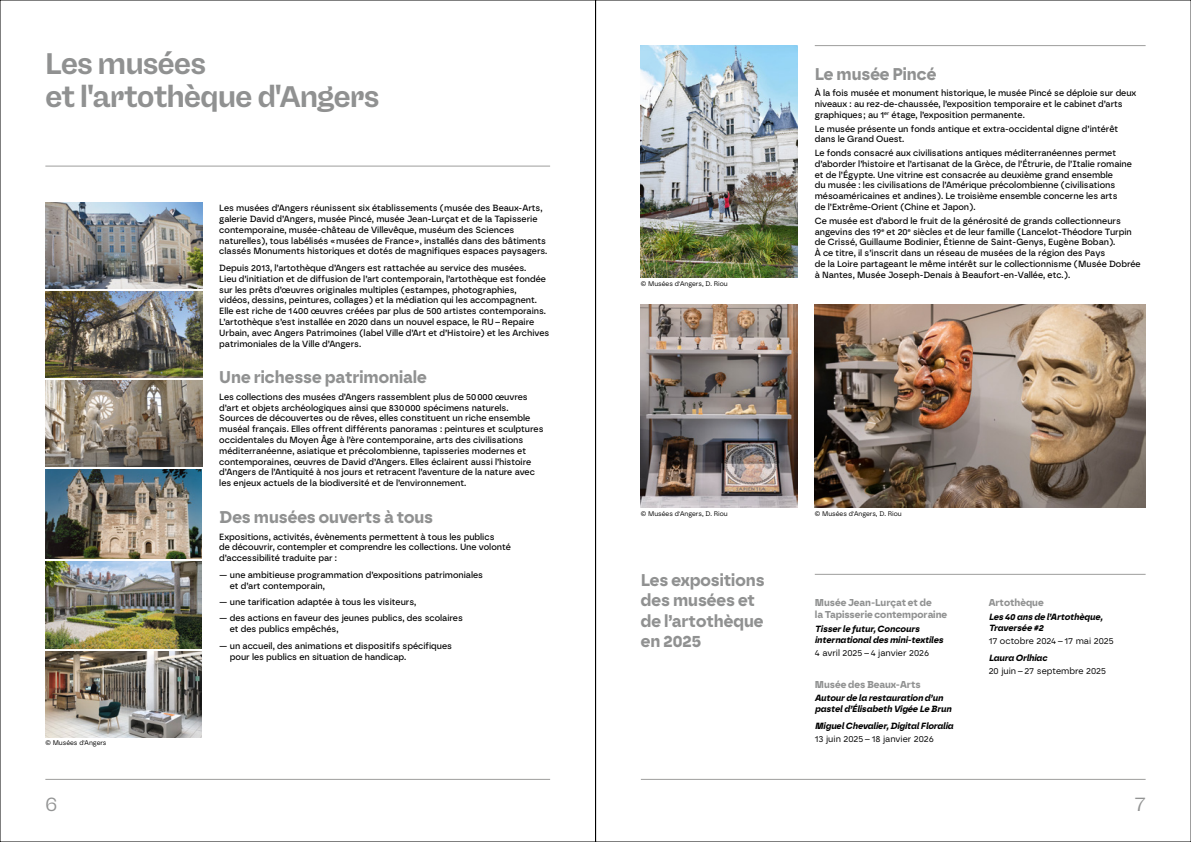
<style>
.page{position:relative;width:1191px;height:842px;background:#fff}
.page>*{position:absolute;margin:0;border:0;box-sizing:border-box;transform-origin:0 0}
.t1{font:700 29.7px/32.4px "RB Freigeist Neue";letter-spacing:-.015em;color:#909191}
.t2{font:19px "RB Freigeist Neue";color:#929393}
.t3{font:700 17px/20.4px "Borna";color:#909191}
.t4{font:700 10px/12px "Borna";color:#909191}
.t5{font:500 9px/10.8px "Borna";color:#000}
.t6{font:italic 700 9px/10.8px "Borna";color:#000}
.t7{font:9px "Borna";color:#000}
.t8{font:6.7px "Borna";letter-spacing:-.005em;color:#000}
</style>
<div class="page">
<hr style="left:641px;top:779px;width:504px;height:1px;background:#9d9d9c">
<hr style="left:814px;top:45px;width:331px;height:1px;background:#9d9d9c">
<hr style="left:814px;top:574px;width:331px;height:1px;background:#9d9d9c">
<hr style="left:45px;top:779px;width:505px;height:1px;background:#9d9d9c">
<img style="left:45px;top:562px;width:157px;height:86px">
<img style="left:45px;top:381px;width:157px;height:86px">
<img style="left:45px;top:470px;width:157px;height:89px">
<img style="left:45px;top:292px;width:157px;height:86px">
<img style="left:45px;top:651px;width:157px;height:86px">
<img style="left:45px;top:203px;width:157px;height:86px">
<hr style="left:45px;top:166px;width:505px;height:1px;background:#9d9d9c">
<img style="left:641px;top:305px;width:156px;height:203px">
<img style="left:641px;top:45px;width:157px;height:232px">
<img style="left:814px;top:305px;width:331px;height:203px">
<h1 class="t1" style="left:45px;top:47px;width:335px">Les musées<br>et l'artothèque d'Angers</h1>
<p class="t8" style="left:45px;top:739px;width:63px">© Musées d'Angers</p>
<p class="t5" style="left:219px;top:203px;width:330px">Les musées d’Angers réunissent six établissements (musée des Beaux-Arts, galerie David d’Angers, musée Pincé, musée Jean-Lurçat et de la Tapisserie contemporaine, musée-château de Villevêque, muséum des Sciences naturelles), tous labélisés «musées de France», installés dans des bâtiments classés Monuments historiques et dotés de magnifiques espaces paysagers.</p>
<p class="t5" style="left:219px;top:262px;width:331px">Depuis 2013, l’artothèque d’Angers est rattachée au service des musées.<br>Lieu d’initiation et de diffusion de l’art contemporain, l’artothèque est fondée sur les prêts d’œuvres originales multiples (estampes, photographies,<br>vidéos, dessins, peintures, collages) et la médiation qui les accompagnent.<br>Elle est riche de 1400 œuvres créées par plus de 500 artistes contemporains.<br>L’artothèque s’est installée en 2020 dans un nouvel espace, le RU–Repaire Urbain, avec Angers Patrimoines (label Ville d’Art et d’Histoire) et les Archives patrimoniales de la Ville d’Angers.</p>
<h3 class="t3" style="left:219px;top:367px;width:209px">Une richesse patrimoniale</h3>
<p class="t5" style="left:219px;top:391px;width:326px">Les collections des musées d’Angers rassemblent plus de 50000 œuvres d’art et objets archéologiques ainsi que 830000 spécimens naturels.<br>Sources de découvertes ou de rêves, elles constituent un riche ensemble muséal français. Elles offrent différents panoramas : peintures et sculptures occidentales du Moyen Âge à l’ère contemporaine, arts des civilisations méditerranéenne, asiatique et précolombienne, tapisseries modernes et contemporaines, œuvres de David d’Angers. Elles éclairent aussi l’histoire d’Angers de l’Antiquité à nos jours et retracent l’aventure de la nature avec les enjeux actuels de la biodiversité et de l’environnement.</p>
<h3 class="t3" style="left:219px;top:507px;width:215px">Des musées ouverts à tous</h3>
<p class="t5" style="left:219px;top:531px;width:293px">Expositions, activités, évènements permettent à tous les publics<br>de découvrir, contempler et comprendre les collections. Une volonté d’accessibilité traduite par :</p>
<p class="t5" style="left:230px;top:569px;width:255px;text-indent:-11px">— une ambitieuse programmation d’expositions patrimoniales et d’art contemporain,</p>
<p class="t5" style="left:219px;top:596px;width:198px">— une tarification adaptée à tous les visiteurs,</p>
<p class="t5" style="left:230px;top:613px;width:234px;text-indent:-11px">— des actions en faveur des jeunes publics, des scolaires et des publics empêchés,</p>
<p class="t5" style="left:230px;top:640px;width:224px;text-indent:-11px">— un accueil, des animations et dispositifs spécifiques pour les publics en situation de handicap.</p>
<p class="t8" style="left:641px;top:279px;width:88px">© Musées d'Angers, D. Riou</p>
<h3 class="t3" style="left:814px;top:64px;width:123px">Le musée Pincé</h3>
<p class="t5" style="left:814px;top:88px;width:323px">À la fois musée et monument historique, le musée Pincé se déploie sur deux niveaux : au rez-de-chaussée, l’exposition temporaire et le cabinet d’arts graphiques; au 1<sup>er</sup> étage, l’exposition permanente.</p>
<p class="t5" style="left:814px;top:123px;width:305px">Le musée présente un fonds antique et extra-occidental digne d’intérêt dans le Grand Ouest.</p>
<p class="t5" style="left:814px;top:147px;width:319px">Le fonds consacré aux civilisations antiques méditerranéennes permet d’aborder l’histoire et l’artisanat de la Grèce, de l’Étrurie, de l’Italie romaine et de l’Égypte. Une vitrine est consacrée au deuxième grand ensemble<br>du musée : les civilisations de l’Amérique précolombienne (civilisations mésoaméricaines et andines). Le troisième ensemble concerne les arts<br>de l’Extrême-Orient (Chine et Japon).</p>
<p class="t5" style="left:814px;top:215px;width:327px">Ce musée est d’abord le fruit de la générosité de grands collectionneurs angevins des 19<sup>e</sup> et 20<sup>e</sup> siècles et de leur famille (Lancelot-Théodore Turpin de Crissé, Guillaume Bodinier, Étienne de Saint-Genys, Eugène Boban).<br>À ce titre, il s’inscrit dans un réseau de musées de la région des Pays<br>de la Loire partageant le même intérêt sur le collectionnisme (Musée Dobrée à Nantes, Musée Joseph-Denais à Beaufort-en-Vallée, etc.).</p>
<p class="t8" style="left:641px;top:510px;width:88px">© Musées d'Angers, D. Riou</p>
<p class="t8" style="left:814px;top:510px;width:88px">© Musées d'Angers, D. Riou</p>
<h3 class="t3" style="left:641px;top:570px;width:125px">Les expositions des musées et de l’artothèque en 2025</h3>
<p class="t4" style="left:814px;top:597px;width:134px">Musée Jean-Lurçat et de<br>la Tapisserie contemporaine</p>
<p class="t6" style="left:814px;top:623px;width:130px">Tisser le futur, Concours international des mini-textiles</p>
<p class="t7" style="left:814px;top:648px;width:116px">4 avril 2025–4 janvier 2026</p>
<p class="t4" style="left:814px;top:678px;width:107px">Musée des Beaux-Arts</p>
<p class="t6" style="left:814px;top:693px;width:138px">Autour de la restauration d’un pastel d’Élisabeth Vigée Le Brun</p>
<p class="t6" style="left:814px;top:720px;width:140px">Miguel Chevalier, Digital Floralia</p>
<p class="t7" style="left:814px;top:734px;width:121px">13 juin 2025–18 janvier 2026</p>
<p class="t4" style="left:988px;top:597px;width:56px">Artothèque</p>
<p class="t6" style="left:988px;top:611px;width:115px">Les 40 ans de l’Artothèque,<br>Traversée #2</p>
<p class="t7" style="left:988px;top:636px;width:127px">17 octobre 2024–17 mai 2025</p>
<p class="t6" style="left:988px;top:652px;width:60px">Laura Orlhiac</p>
<p class="t7" style="left:988px;top:666px;width:119px">20 juin–27 septembre 2025</p>
<h2 class="t2" style="left:45px;top:792px;width:13px">6</h2>
<h2 class="t2" style="left:1135px;top:792px;width:12px">7</h2>
</div>
